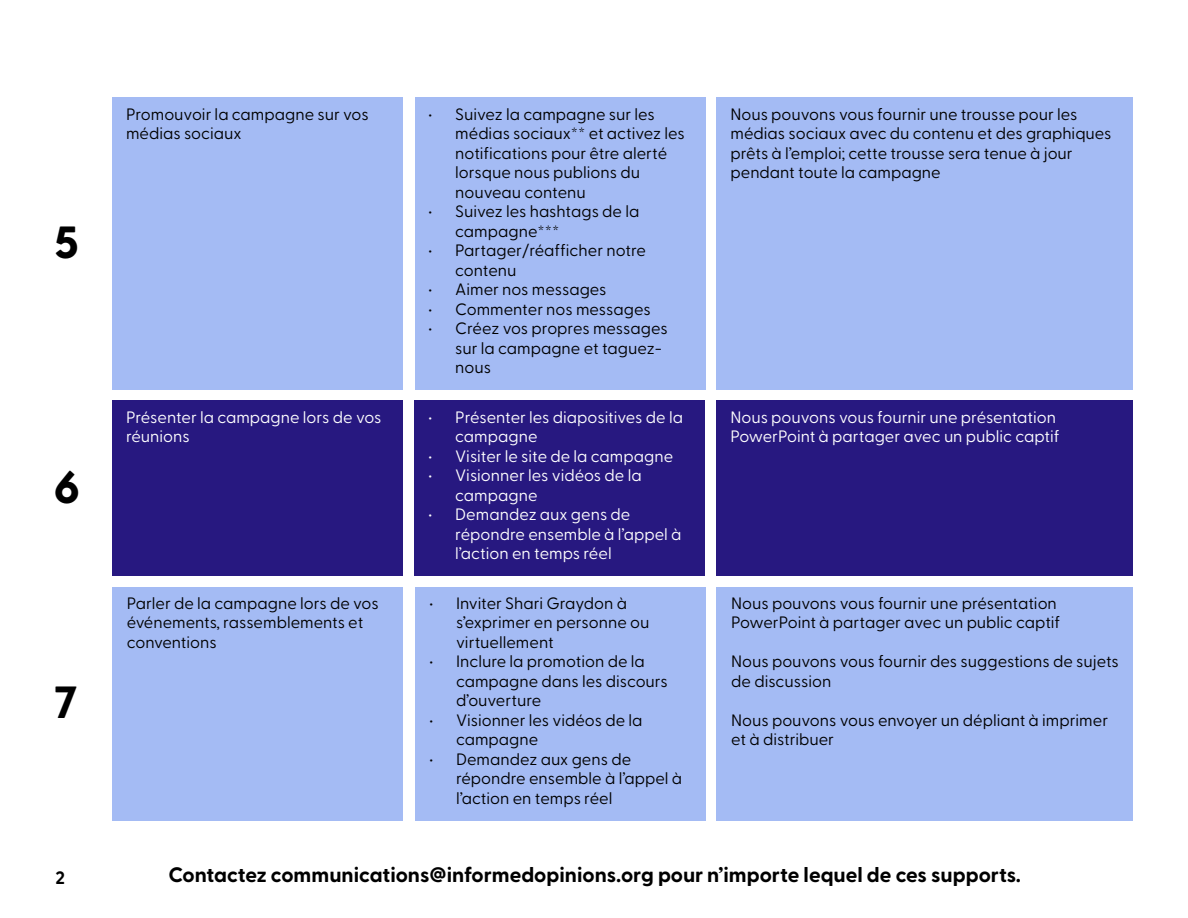
<style>
.page{position:relative;width:1188px;height:918px;background:#fff}
.page>*{position:absolute;margin:0;border:0;box-sizing:border-box;transform-origin:0 0}
.t1{font:800 45px "Greycliff CF";color:#000}
.t2{font:700 21px "Greycliff CF";color:#000}
.t3{font:700 18px "Greycliff CF";color:#000}
.t4{font:16.5px/19.5px "Greycliff CF";color:#000}
.t5{font:16.5px/19.5px "Greycliff CF";color:#fff}
</style>
<div class="page">
<div style="left:112px;top:97px;width:292px;height:293px;background:#a4bbf4"></div>
<div style="left:415px;top:97px;width:291px;height:293px;background:#a4bbf4"></div>
<div style="left:716px;top:97px;width:417px;height:293px;background:#a4bbf4"></div>
<div style="left:112px;top:400px;width:291px;height:176px;background:#271880"></div>
<div style="left:414px;top:400px;width:291px;height:176px;background:#271880"></div>
<div style="left:716px;top:400px;width:417px;height:176px;background:#271880"></div>
<div style="left:112px;top:587px;width:292px;height:234px;background:#a4bbf4"></div>
<div style="left:415px;top:587px;width:291px;height:234px;background:#a4bbf4"></div>
<div style="left:716px;top:587px;width:417px;height:234px;background:#a4bbf4"></div>
<p class="t4" style="left:126px;top:103px;width:244px">Promouvoir la campagne sur vos médias sociaux</p>
<p class="t4" style="left:455px;top:103px;width:201px">Suivez la campagne sur les</p>
<p class="t4" style="left:428px;top:103px;width:6px">•</p>
<p class="t4" style="left:455px;top:123px;width:231px">médias sociaux** et activez les notifications pour être alerté lorsque nous publions du nouveau contenu</p>
<p class="t4" style="left:455px;top:201px;width:186px">Suivez les hashtags de la</p>
<p class="t4" style="left:428px;top:201px;width:6px">•</p>
<p class="t4" style="left:730px;top:103px;width:383px">Nous pouvons vous fournir une trousse pour les médias sociaux avec du contenu et des graphiques prêts à ’lemploi; cette trousse sera tenue à jour pendant toute la campagne</p>
<p class="t1" style="left:54px;top:208px;width:26px">5</p>
<p class="t4" style="left:428px;top:240px;width:6px">•</p>
<p class="t4" style="left:455px;top:220px;width:106px">campagne ***</p>
<p class="t4" style="left:455px;top:240px;width:192px">Partager/réafficher notre</p>
<p class="t4" style="left:428px;top:279px;width:6px">•</p>
<p class="t4" style="left:455px;top:259px;width:63px">contenu</p>
<p class="t4" style="left:455px;top:279px;width:153px">Aimer nos messages</p>
<p class="t4" style="left:428px;top:298px;width:6px">•</p>
<p class="t4" style="left:455px;top:298px;width:197px">Commenter nos messages</p>
<p class="t4" style="left:428px;top:318px;width:6px">•</p>
<p class="t4" style="left:455px;top:318px;width:214px">Créez vos propres messages</p>
<p class="t4" style="left:455px;top:337px;width:208px">sur la campagne et taguez-</p>
<p class="t4" style="left:455px;top:357px;width:37px">nous</p>
<p class="t5" style="left:126px;top:406px;width:257px">Présenter la campagne lors de vos réunions</p>
<p class="t5" style="left:455px;top:406px;width:229px">Présenter les diapositives de la</p>
<p class="t5" style="left:428px;top:406px;width:6px">•</p>
<p class="t5" style="left:455px;top:425px;width:84px">campagne</p>
<p class="t5" style="left:455px;top:445px;width:219px">Visiter le site de la campagne</p>
<p class="t5" style="left:428px;top:445px;width:6px">•</p>
<p class="t5" style="left:730px;top:406px;width:331px">Nous pouvons vous fournir une présentation<br>PowerPoint à partager avec un public captif</p>
<p class="t1" style="left:54px;top:453px;width:27px">6</p>
<p class="t5" style="left:428px;top:464px;width:6px">•</p>
<p class="t5" style="left:428px;top:503px;width:6px">•</p>
<p class="t5" style="left:455px;top:464px;width:188px">Visionner les vidéos de la</p>
<p class="t5" style="left:455px;top:484px;width:84px">campagne</p>
<p class="t5" style="left:455px;top:503px;width:177px">Demandez aux gens de</p>
<p class="t5" style="left:455px;top:523px;width:228px">répondre ensemble à ’lappel à ’laction en temps réel</p>
<p class="t1" style="left:54px;top:668px;width:25px">7</p>
<p class="t4" style="left:127px;top:592px;width:254px">Parler de la campagne lors de vos événements, rassemblements et conventions</p>
<p class="t4" style="left:456px;top:592px;width:173px">Inviter Shari Graydon à</p>
<p class="t4" style="left:429px;top:592px;width:6px">•</p>
<p class="t4" style="left:456px;top:612px;width:195px">’sexprimer en personne ou virtuellement</p>
<p class="t4" style="left:456px;top:651px;width:190px">Inclure la promotion de la</p>
<p class="t4" style="left:429px;top:651px;width:6px">•</p>
<p class="t4" style="left:429px;top:709px;width:6px">•</p>
<p class="t4" style="left:429px;top:748px;width:6px">•</p>
<p class="t4" style="left:456px;top:670px;width:213px">campagne dans les discours d’ouverture</p>
<p class="t4" style="left:456px;top:709px;width:188px">Visionner les vidéos de la</p>
<p class="t4" style="left:456px;top:729px;width:84px">campagne</p>
<p class="t4" style="left:456px;top:748px;width:177px">Demandez aux gens de</p>
<p class="t4" style="left:731px;top:592px;width:331px">Nous pouvons vous fournir une présentation<br>PowerPoint à partager avec un public captif</p>
<p class="t4" style="left:731px;top:651px;width:389px">Nous pouvons vous fournir des suggestions de sujets de discussion</p>
<p class="t4" style="left:731px;top:709px;width:378px">Nous pouvons vous envoyer un dépliant à imprimer et à distribuer</p>
<p class="t4" style="left:456px;top:768px;width:228px">répondre ensemble à ’lappel à ’laction en temps réel</p>
<p class="t3" style="left:56px;top:864px;width:11px">2</p>
<p class="t2" style="left:168px;top:859px;width:854px">Contactez communications@informedopinions.org pour ’n importe lequel de ces supports.</p>
</div>
